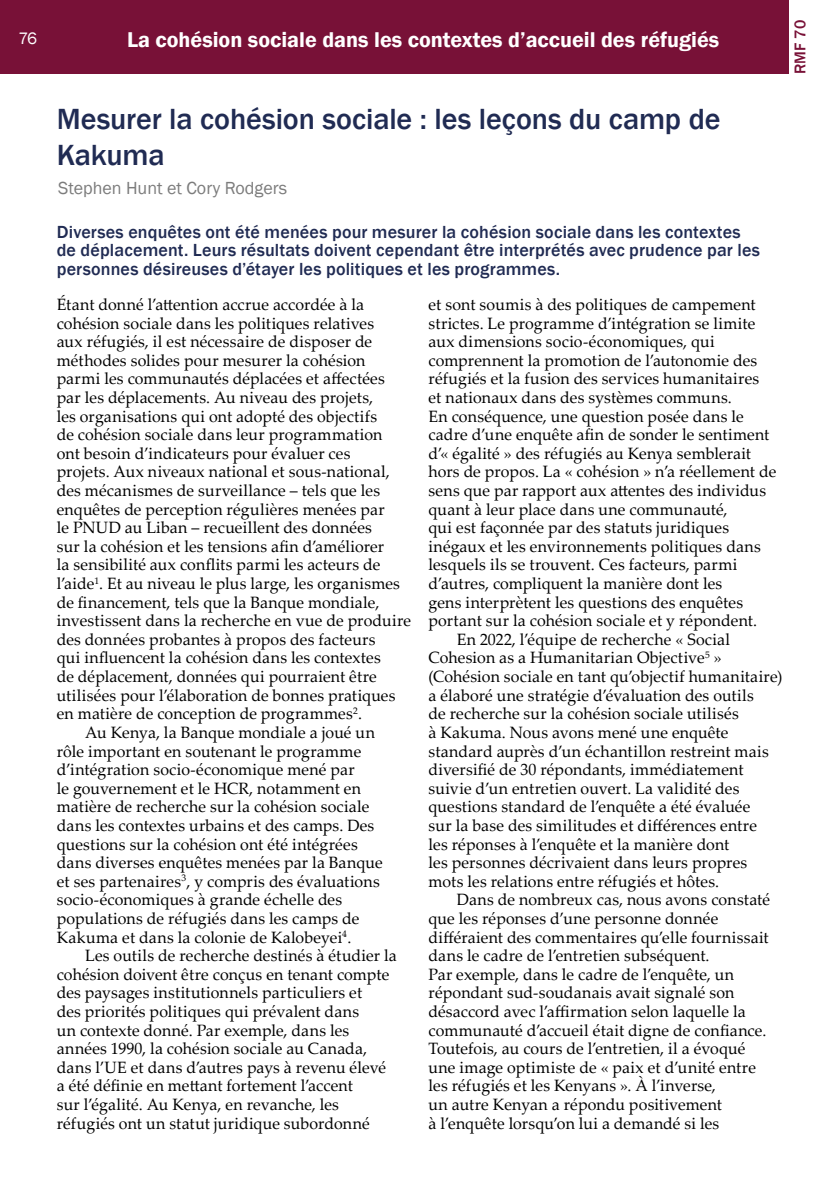
<style>
.page{position:relative;width:840px;height:1191px;background:#fff}
.page>*{position:absolute;margin:0;border:0;box-sizing:border-box;transform-origin:0 0}
.t1{font:500 30px/36px "Franklin Gothic";letter-spacing:-.005em;color:#202b53}
.t2{font:600 22px "Franklin Gothic";color:#fff}
.t3{font:500 18px/18.6px "Franklin Gothic";letter-spacing:.01em;color:#202b53}
.t4{font:18px "Franklin Gothic";color:#7c7c7c}
.t5{font:17px "Franklin Gothic";color:#fff}
.t6{font:16.4px "Palatino Linotype";letter-spacing:.01em;color:#000}
.t7{font:500 16px "Franklin Gothic";color:#781137}
</style>
<div class="page">
<div style="left:0;top:0;width:788px;height:74px;background:#781137"></div>
<p class="t5" style="left:18px;top:27px;width:20px">76</p>
<h2 class="t2" style="left:127px;top:27px;width:593px">La cohésion sociale dans les contextes d’accueil des réfugiés</h2>
<p class="t7" style="left:789px;top:74px;width:55px;rotate:-90deg">RMF 70</p>
<h1 class="t1" style="left:57px;top:101px;width:664px">Mesurer la cohésion sociale : les leçons du camp de<br>Kakuma</h1>
<p class="t4" style="left:58px;top:177px;width:230px">Stephen Hunt et Cory Rodgers</p>
<p class="t3" style="left:57px;top:222px;width:704px">Diverses enquêtes ont été menées pour mesurer la cohésion sociale dans les contextes de déplacement. Leurs résultats doivent cependant être interprétés avec prudence par les personnes désireuses d’étayer les politiques et les programmes.</p>
<p class="t6" style="left:57px;top:293px;width:309px">Étant donné l’attention accrue accordée à la</p>
<p class="t6" style="left:57px;top:311px;width:319px">cohésion sociale dans les politiques relatives</p>
<p class="t6" style="left:57px;top:330px;width:317px">aux réfugiés, il est nécessaire de disposer de</p>
<p class="t6" style="left:57px;top:348px;width:310px">méthodes solides pour mesurer la cohésion</p>
<p class="t6" style="left:57px;top:367px;width:329px">parmi les communautés déplacées et affectées</p>
<p class="t6" style="left:57px;top:386px;width:317px">par les déplacements. Au niveau des projets,</p>
<p class="t6" style="left:57px;top:404px;width:322px">les organisations qui ont adopté des objectifs</p>
<p class="t6" style="left:57px;top:423px;width:327px">de cohésion sociale dans leur programmation</p>
<p class="t6" style="left:57px;top:441px;width:295px">ont besoin d’indicateurs pour évaluer ces</p>
<p class="t6" style="left:57px;top:460px;width:334px">projets. Aux niveaux national et sous-national,</p>
<p class="t6" style="left:57px;top:479px;width:324px">des mécanismes de surveillance – tels que les</p>
<p class="t6" style="left:57px;top:497px;width:329px">enquêtes de perception régulières menées par</p>
<p class="t6" style="left:57px;top:516px;width:316px">le PNUD au Liban – recueillent des données</p>
<p class="t6" style="left:57px;top:534px;width:329px">sur la cohésion et les tensions afin d’améliorer</p>
<p class="t6" style="left:57px;top:553px;width:325px">la sensibilité aux conflits parmi les acteurs de</p>
<p class="t6" style="left:57px;top:572px;width:344px">l’aide<sup>1</sup>. Et au niveau le plus large, les organismes</p>
<p class="t6" style="left:57px;top:590px;width:324px">de financement, tels que la Banque mondiale,</p>
<p class="t6" style="left:57px;top:609px;width:356px">investissent dans la recherche en vue de produire</p>
<p class="t6" style="left:57px;top:627px;width:320px">des données probantes à propos des facteurs</p>
<p class="t6" style="left:57px;top:646px;width:325px">qui influencent la cohésion dans les contextes</p>
<p class="t6" style="left:57px;top:665px;width:321px">de déplacement, données qui pourraient être</p>
<p class="t6" style="left:57px;top:683px;width:340px">utilisées pour l’élaboration de bonnes pratiques</p>
<p class="t6" style="left:57px;top:702px;width:307px">en matière de conception de programmes<sup>2</sup>.</p>
<p class="t6" style="left:85px;top:720px;width:291px">Au Kenya, la Banque mondiale a joué un</p>
<p class="t6" style="left:57px;top:739px;width:306px">rôle important en soutenant le programme</p>
<p class="t6" style="left:57px;top:758px;width:299px">d’intégration socio-économique mené par</p>
<p class="t6" style="left:57px;top:776px;width:305px">le gouvernement et le HCR, notamment en</p>
<p class="t6" style="left:57px;top:795px;width:314px">matière de recherche sur la cohésion sociale</p>
<p class="t6" style="left:57px;top:813px;width:319px">dans les contextes urbains et des camps. Des</p>
<p class="t6" style="left:57px;top:832px;width:302px">questions sur la cohésion ont été intégrées</p>
<p class="t6" style="left:57px;top:851px;width:327px">dans diverses enquêtes menées par la Banque</p>
<p class="t6" style="left:57px;top:869px;width:324px">et ses partenaires<sup>3</sup>, y compris des évaluations</p>
<p class="t6" style="left:57px;top:888px;width:287px">socio-économiques à grande échelle des</p>
<p class="t6" style="left:57px;top:906px;width:304px">populations de réfugiés dans les camps de</p>
<p class="t6" style="left:57px;top:925px;width:296px">Kakuma et dans la colonie de Kalobeyei<sup>4</sup>.</p>
<p class="t6" style="left:85px;top:944px;width:313px">Les outils de recherche destinés à étudier la</p>
<p class="t6" style="left:57px;top:962px;width:334px">cohésion doivent être conçus en tenant compte</p>
<p class="t6" style="left:57px;top:981px;width:307px">des paysages institutionnels particuliers et</p>
<p class="t6" style="left:57px;top:999px;width:304px">des priorités politiques qui prévalent dans</p>
<p class="t6" style="left:57px;top:1018px;width:294px">un contexte donné. Par exemple, dans les</p>
<p class="t6" style="left:57px;top:1037px;width:311px">années 1990, la cohésion sociale au Canada,</p>
<p class="t6" style="left:57px;top:1055px;width:331px">dans l’UE et dans d’autres pays à revenu élevé</p>
<p class="t6" style="left:57px;top:1074px;width:297px">a été définie en mettant fortement l’accent</p>
<p class="t6" style="left:57px;top:1092px;width:283px">sur l’égalité. Au Kenya, en revanche, les</p>
<p class="t6" style="left:57px;top:1111px;width:314px">réfugiés ont un statut juridique subordonné</p>
<p class="t6" style="left:428px;top:293px;width:328px">et sont soumis à des politiques de campement</p>
<p class="t6" style="left:428px;top:311px;width:328px">strictes. Le programme d’intégration se limite</p>
<p class="t6" style="left:428px;top:330px;width:287px">aux dimensions socio-économiques, qui</p>
<p class="t6" style="left:428px;top:348px;width:330px">comprennent la promotion de l’autonomie des</p>
<p class="t6" style="left:428px;top:367px;width:332px">réfugiés et la fusion des services humanitaires</p>
<p class="t6" style="left:428px;top:386px;width:304px">et nationaux dans des systèmes communs.</p>
<p class="t6" style="left:428px;top:404px;width:316px">En conséquence, une question posée dans le</p>
<p class="t6" style="left:428px;top:423px;width:342px">cadre d’une enquête afin de sonder le sentiment</p>
<p class="t6" style="left:428px;top:441px;width:324px">d’« égalité » des réfugiés au Kenya semblerait</p>
<p class="t6" style="left:428px;top:460px;width:349px">hors de propos. La « cohésion » n’a réellement de</p>
<p class="t6" style="left:428px;top:479px;width:339px">sens que par rapport aux attentes des individus</p>
<p class="t6" style="left:428px;top:497px;width:300px">quant à leur place dans une communauté,</p>
<p class="t6" style="left:428px;top:516px;width:302px">qui est façonnée par des statuts juridiques</p>
<p class="t6" style="left:428px;top:534px;width:334px">inégaux et les environnements politiques dans</p>
<p class="t6" style="left:428px;top:553px;width:310px">lesquels ils se trouvent. Ces facteurs, parmi</p>
<p class="t6" style="left:428px;top:572px;width:295px">d’autres, compliquent la manière dont les</p>
<p class="t6" style="left:428px;top:590px;width:316px">gens interprètent les questions des enquêtes</p>
<p class="t6" style="left:428px;top:609px;width:330px">portant sur la cohésion sociale et y répondent.</p>
<p class="t6" style="left:456px;top:627px;width:275px">En 2022, l’équipe de recherche « Social</p>
<p class="t6" style="left:428px;top:646px;width:294px">Cohesion as a Humanitarian Objective<sup>5</sup> »</p>
<p class="t6" style="left:428px;top:665px;width:355px">(Cohésion sociale en tant qu’objectif humanitaire)</p>
<p class="t6" style="left:428px;top:683px;width:327px">a élaboré une stratégie d’évaluation des outils</p>
<p class="t6" style="left:428px;top:702px;width:311px">de recherche sur la cohésion sociale utilisés</p>
<p class="t6" style="left:428px;top:720px;width:301px">à Kakuma. Nous avons mené une enquête</p>
<p class="t6" style="left:428px;top:739px;width:341px">standard auprès d’un échantillon restreint mais</p>
<p class="t6" style="left:428px;top:758px;width:316px">diversifié de 30 répondants, immédiatement</p>
<p class="t6" style="left:428px;top:776px;width:312px">suivie d’un entretien ouvert. La validité des</p>
<p class="t6" style="left:428px;top:795px;width:323px">questions standard de l’enquête a été évaluée</p>
<p class="t6" style="left:428px;top:813px;width:330px">sur la base des similitudes et différences entre</p>
<p class="t6" style="left:428px;top:832px;width:302px">les réponses à l’enquête et la manière dont</p>
<p class="t6" style="left:428px;top:851px;width:320px">les personnes décrivaient dans leurs propres</p>
<p class="t6" style="left:428px;top:869px;width:292px">mots les relations entre réfugiés et hôtes.</p>
<p class="t6" style="left:456px;top:888px;width:314px">Dans de nombreux cas, nous avons constaté</p>
<p class="t6" style="left:428px;top:906px;width:291px">que les réponses d’une personne donnée</p>
<p class="t6" style="left:428px;top:925px;width:341px">différaient des commentaires qu’elle fournissait</p>
<p class="t6" style="left:428px;top:944px;width:282px">dans le cadre de l’entretien subséquent.</p>
<p class="t6" style="left:428px;top:962px;width:307px">Par exemple, dans le cadre de l’enquête, un</p>
<p class="t6" style="left:428px;top:981px;width:307px">répondant sud-soudanais avait signalé son</p>
<p class="t6" style="left:428px;top:999px;width:319px">désaccord avec l’affirmation selon laquelle la</p>
<p class="t6" style="left:428px;top:1018px;width:339px">communauté d’accueil était digne de confiance.</p>
<p class="t6" style="left:428px;top:1037px;width:318px">Toutefois, au cours de l’entretien, il a évoqué</p>
<p class="t6" style="left:428px;top:1055px;width:329px">une image optimiste de « paix et d’unité entre</p>
<p class="t6" style="left:428px;top:1074px;width:289px">les réfugiés et les Kenyans ». À l’inverse,</p>
<p class="t6" style="left:428px;top:1092px;width:295px">un autre Kenyan a répondu positivement</p>
<p class="t6" style="left:428px;top:1111px;width:292px">à l’enquête lorsqu’on lui a demandé si les</p>
</div>
